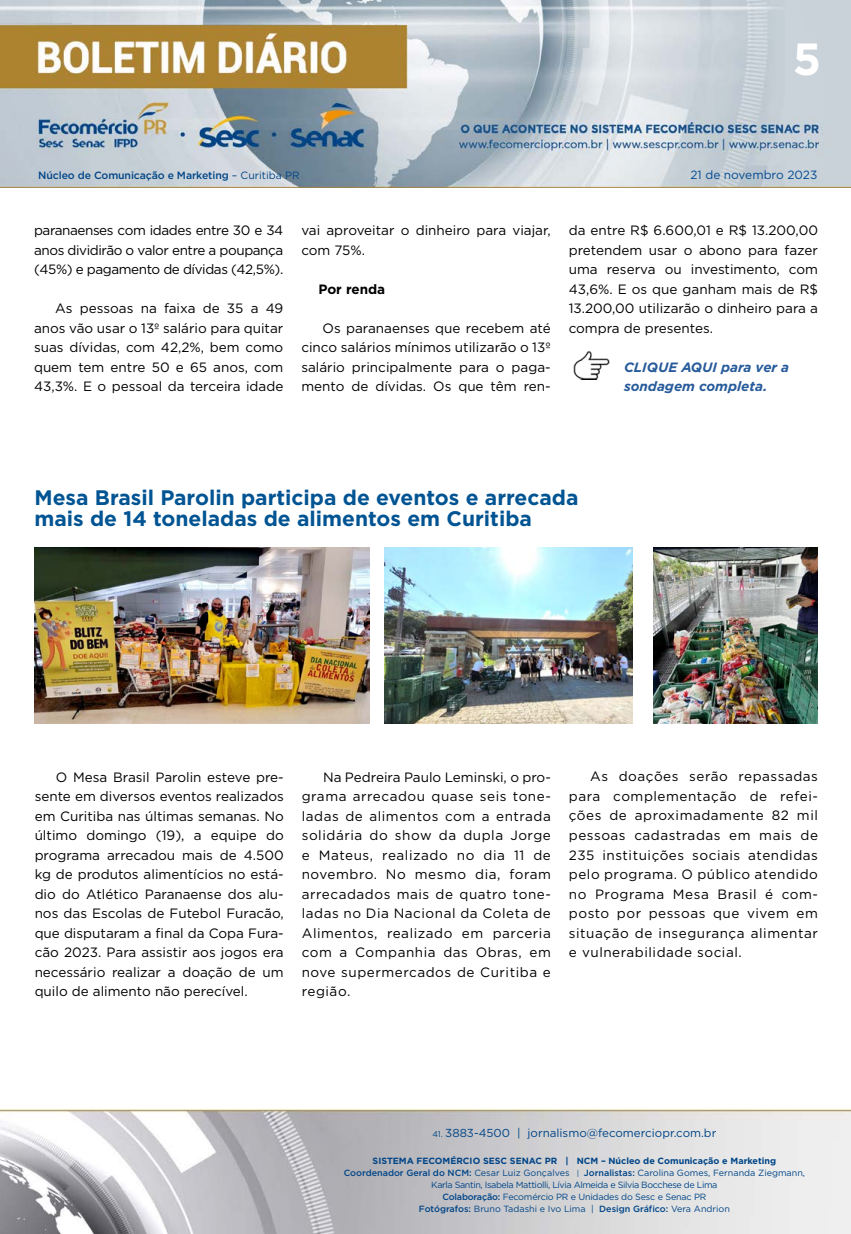
<style>
.page{position:relative;width:851px;height:1234px;background:#fff}
.page>*{position:absolute;margin:0;border:0;box-sizing:border-box;transform-origin:0 0}
.t1{font:700 45px "Gotham";color:#fff}
.t2{font:700 21px/21px "Gotham";color:#005493}
.t3{font:13.5px/19.5px "Gotham";color:#000;text-align:justify}
.t4{font:italic 700 13.5px/19.5px "Gotham";color:#275b9b}
.t5{font:700 13.5px "Gotham";color:#000}
.t6{font:11.85px "Gotham";color:#004a93}
.t7{font:11.55px "Gotham";color:#004587}
.t8{font:500 10.5px "Gotham";letter-spacing:-.01em;color:#004587}
.t9{font:9px/12px "Gotham";letter-spacing:-.02em;color:#004587;text-align:center}
.s1{font-weight:400}
.s2{font-size:8.25px}
.s3{font-weight:700}
.s4{font-weight:500}
.s5{font-size:7.65px}
</style>
<div class="page">
<img style="left:0;top:0;width:850px;height:188px">
<img style="left:0;top:1109px;width:850px;height:124px">
<img style="left:574px;top:351px;width:35px;height:28px">
<img style="left:653px;top:547px;width:164px;height:176px">
<img style="left:34px;top:547px;width:335px;height:176px">
<img style="left:384px;top:547px;width:248px;height:176px">
<h1 class="t1" style="left:792px;top:29px;width:30px">5</h1>
<p class="t8" style="left:38px;top:168px;width:263px">Núcleo de Comunicação e Marketing <span class="s1">– Curitiba PR</span></p>
<p class="t6" style="left:690px;top:167px;width:128px">21 de novembro 2023</p>
<p class="t3" style="left:34px;top:220px;width:251px">paranaenses com idades entre 30 e 34 anos dividirão o valor entre a poupança (45%) e pagamento de dívidas (42,5%).</p>
<p class="t3" style="left:34px;top:298px;width:251px;text-indent:21px">As pessoas na faixa de 35 a 49 anos vão usar o 13º salário para quitar suas dívidas, com 42,2%, bem como quem tem entre 50 e 65 anos, com 43,3%. E o pessoal da terceira idade</p>
<p class="t3" style="left:301px;top:220px;width:251px">vai aproveitar o dinheiro para viajar, com 75%.</p>
<p class="t5" style="left:318px;top:280px;width:68px">Por renda</p>
<p class="t3" style="left:301px;top:318px;width:251px;text-indent:21px">Os paranaenses que recebem até cinco salários mínimos utilizarão o 13º salário principalmente para o paga&shy;mento de dívidas. Os que têm ren-</p>
<p class="t3" style="left:568px;top:220px;width:251px">da entre R$ 6.600,01 e R$ 13.200,00 pretendem usar o abono para fazer uma reserva ou investimento, com 43,6%. E os que ganham mais de R$ 13.200,00 utilizarão o dinheiro para a compra de presentes.</p>
<p class="t4" style="left:624px;top:357px;width:167px">CLIQUE AQUI para ver a sondagem completa.</p>
<h2 class="t2" style="left:34px;top:487px;width:545px">Mesa Brasil Parolin participa de eventos e arrecada mais de 14 toneladas de alimentos em Curitiba</h2>
<p class="t3" style="left:35px;top:766px;width:250px;text-indent:21px">O Mesa Brasil Parolin esteve pre&shy;sente em diversos eventos realizados em Curitiba nas últimas semanas. No último domingo (19), a equipe do programa arrecadou mais de 4.500 kg de produtos alimentícios no está&shy;dio do Atlético Paranaense dos alu&shy;nos das Escolas de Futebol Furacão, que disputaram a final da Copa Fura&shy;cão 2023. Para assistir aos jogos era necessário realizar a doação de um quilo de alimento não perecível.</p>
<p class="t3" style="left:302px;top:766px;width:250px;text-indent:21px">Na Pedreira Paulo Leminski, o pro&shy;grama arrecadou quase seis tone&shy;ladas de alimentos com a entrada solidária do show da dupla Jorge e Mateus, realizado no dia 11 de novembro. No mesmo dia, foram arrecadados mais de quatro tone&shy;ladas no Dia Nacional da Coleta de Alimentos, realizado em parceria com a Companhia das Obras, em nove supermercados de Curitiba e região.</p>
<p class="t3" style="left:568px;top:766px;width:250px;text-indent:21px">As doações serão repassadas para complementação de refei&shy;ções de aproximadamente 82 mil pessoas cadastradas em mais de 235 instituições sociais atendidas pelo programa. O público atendido no Programa Mesa Brasil é com&shy;posto por pessoas que vivem em situação de insegurança alimentar e vulnerabilidade social.</p>
<p class="t7" style="left:432px;top:1125px;width:285px"><span class="s2">41.</span> 3883-4500 | jornalismo@fecomerciopr.com.br</p>
<p class="t9" style="left:343px;top:1154px;width:463px"><span class="s3">SISTEMA FECOMÉRCIO SESC SENAC PR | NCM – Núcleo de Comunicação e Marketing </span><span class="s4">Coordenador Geral do NCM:</span> Cesar Luiz Gonçalves <span class="s5">|</span> <span class="s4">Jornalistas:</span> Carolina Gomes, Fernanda Ziegmann, Karla Santin, Isabela Mattiolli, Lívia Almeida e Silvia Bocchese de Lima<br><span class="s4">Colaboração:</span> Fecomércio PR e Unidades do Sesc e Senac PR<br><span class="s4">Fotógrafos:</span> Bruno Tadashi e Ivo Lima | <span class="s4">Design Gráfico:</span> Vera Andrion</p>
</div>
